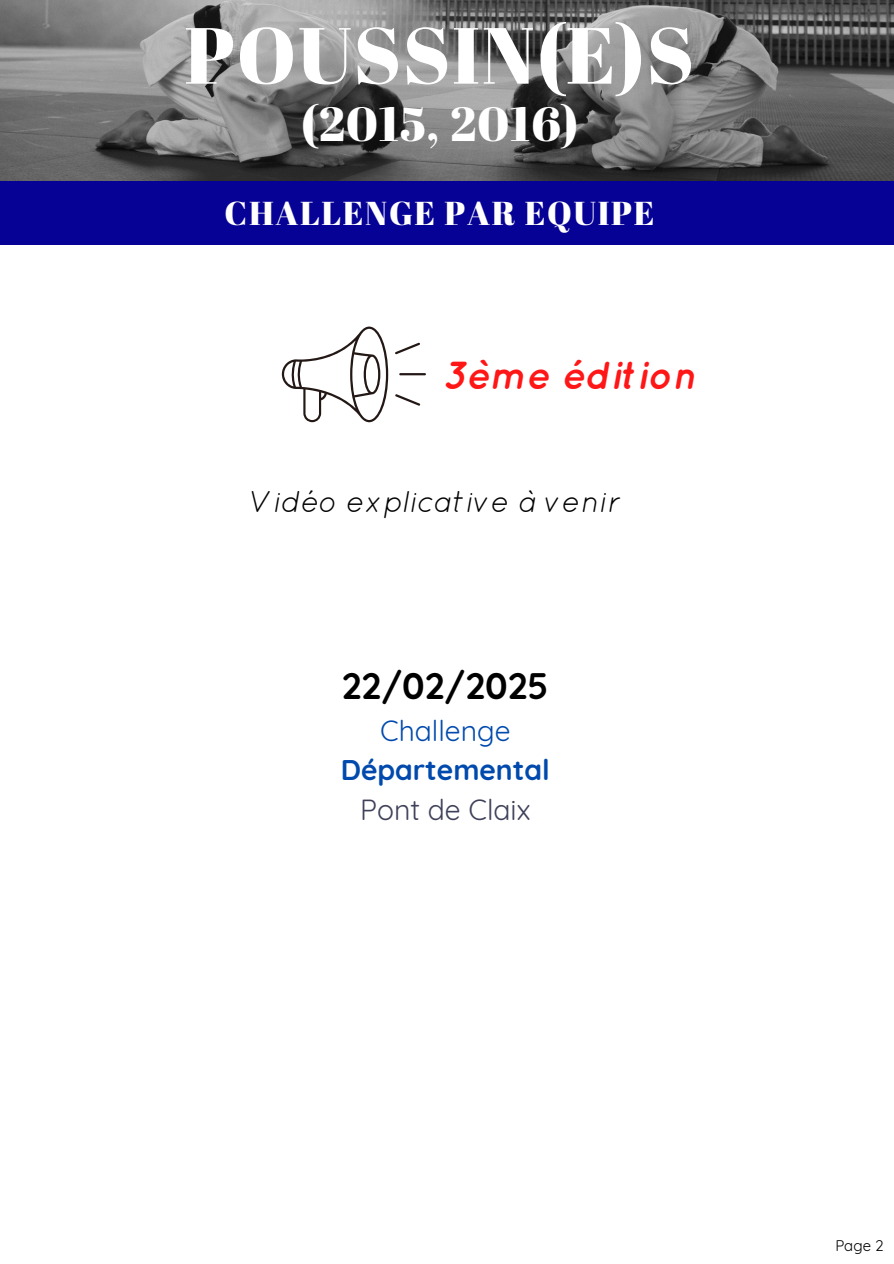
<style>
.page{position:relative;width:894px;height:1264px;background:#fff}
.page>*{position:absolute;margin:0;border:0;box-sizing:border-box;transform-origin:0 0}
.t1{font:79.35px "Abril Fatface";letter-spacing:.02em;color:#fff}
.t2{font:47.85px "Abril Fatface";letter-spacing:.02em;color:#fff}
.t3{font:italic 700 39px "Quicksand";color:#ff1616}
.t4{font:700 36.75px "Quicksand";color:#000}
.t5{font:33.15px "Abril Fatface";letter-spacing:.05em;color:#fff}
.t6{font:italic 30px "Quicksand";color:#000}
.t7{font:700 28.35px/39.3px "Quicksand";color:#004aad;text-align:center}
.t8{font:15px "Quicksand";color:#000}
.s1{font-weight:400}
.s2{font-weight:400;color:#3e4159}
</style>
<div class="page">
<img style="left:0;top:0;width:893px;height:181px">
<div style="left:0;top:181px;width:893px;height:63px;background:#060295"></div>
<svg style="left:282px;top:326px;width:106px;height:96px"></svg>
<hr style="left:399px;top:373px;width:27px;height:2px;background:#231815">
<svg style="left:395px;top:342px;width:25px;height:12px"></svg>
<svg style="left:395px;top:394px;width:25px;height:11px"></svg>
<h1 class="t1" style="left:185px;top:0;width:510px">POUSSIN(E)S</h1>
<h1 class="t2" style="left:301px;top:90px;width:279px">(2015, 2016)</h1>
<p class="t5" style="left:224px;top:190px;width:431px">CHALLENGE PAR EQUIPE</p>
<h2 class="t3" style="left:442px;top:352px;width:255px">3ème édition</h2>
<h3 class="t6" style="left:250px;top:484px;width:371px">Vidéo explicative à venir</h3>
<p class="t4" style="left:342px;top:662px;width:208px">22/02/2025</p>
<p class="t7" style="left:341px;top:710px;width:210px"><span class="s1">Challenge<br></span>Départemental<br><span class="s2">Pont de Claix</span></p>
<h4 class="t8" style="left:835px;top:1235px;width:50px">Page 2</h4>
</div>
